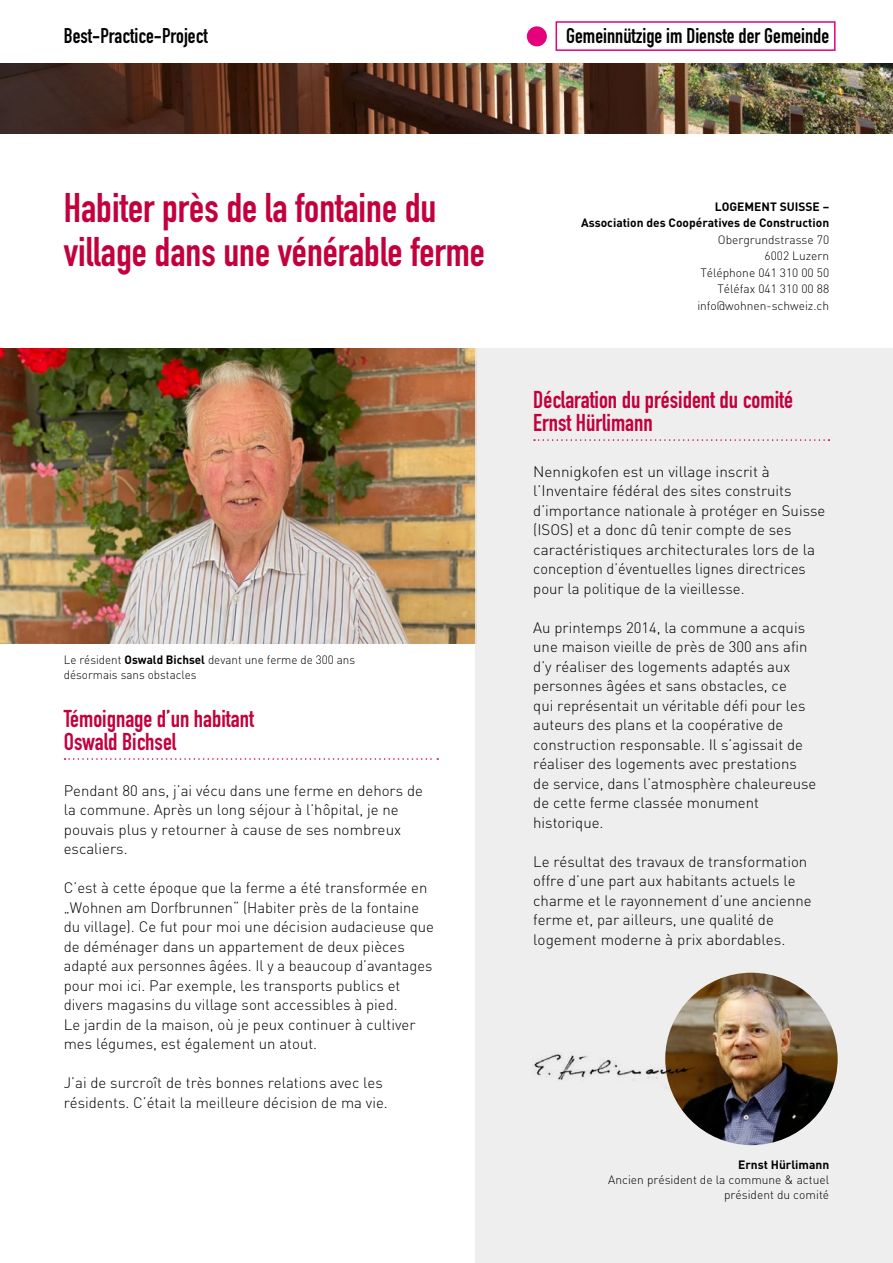
<style>
.page{position:relative;width:893px;height:1263px;background:#fff}
.page>*{position:absolute;margin:0;border:0;box-sizing:border-box;transform-origin:0 0}
.t1{font:700 40.8px/43.5px "DIN Condensed";color:#c3003d}
.t2{font:700 24px/22.5px "DIN Condensed";color:#c3003d}
.t3{font:700 21px "DIN Condensed";color:#000}
.t4{font:300 15px/19.5px "DIN";color:#000}
.t5{font:300 12px/16.5px "DIN";color:#000;text-align:right}
.t6{font:700 12px/16.5px "DIN";color:#000;text-align:right}
.s1{font-weight:700}
</style>
<div class="page">
<img style="left:0;top:64px;width:893px;height:70px">
<svg style="left:65px;top:758px;width:373px;height:2px"></svg>
<img style="left:0;top:349px;width:475px;height:294px">
<div style="left:475px;top:349px;width:418px;height:914px;background:#ececec"></div>
<svg style="left:534px;top:439px;width:295px;height:2px"></svg>
<img style="left:665px;top:973px;width:173px;height:172px;border-radius:86px">
<img style="left:534px;top:1042px;width:177px;height:62px">
<div style="left:556px;top:21px;width:280px;height:30px;border:2px solid #e5007c"></div>
<div style="left:527px;top:26px;width:20px;height:20px;background:#e5007c;border-radius:50%"></div>
<h3 class="t3" style="left:64px;top:21px;width:146px">Best-Practice-Project</h3>
<h3 class="t3" style="left:566px;top:21px;width:264px">Gemeinnützige im Dienste der Gemeinde</h3>
<h1 class="t1" style="left:64px;top:186px;width:423px">Habiter près de la fontaine du village dans une vénérable ferme</h1>
<p class="t6" style="left:581px;top:198px;width:250px">LOGEMENT SUISSE –<br>Association des Coopératives de Construction</p>
<p class="t5" style="left:697px;top:231px;width:133px">Obergrundstrasse 70<br>6002 Luzern<br>Téléphone 041 310 00 50<br>Téléfax 041 310 00 88 info@wohnen-schweiz.ch</p>
<p class="t5" style="left:64px;top:652px;width:293px;line-height:15px;text-align:left">Le résident <span class="s1">Oswald Bichsel</span> devant une ferme de 300 ans désormais sans obstacles</p>
<h2 class="t2" style="left:64px;top:707px;width:192px">Témoignage d’un habitant<br>Oswald Bichsel</h2>
<p class="t4" style="left:64px;top:780px;width:361px">Pendant 80 ans, j’ai vécu dans une ferme en dehors de la commune. Après un long séjour à l’hôpital, je ne pouvais plus y retourner à cause de ses nombreux escaliers.</p>
<p class="t4" style="left:64px;top:878px;width:372px">C’est à cette époque que la ferme a été transformée en „Wohnen am Dorfbrunnen“ (Habiter près de la fontaine du village). Ce fut pour moi une décision audacieuse que de déménager dans un appartement de deux pièces adapté aux personnes âgées. Il y a beaucoup d’avantages pour moi ici. Par exemple, les transports publics et divers magasins du village sont accessibles à pied.<br>Le jardin de la maison, où je peux continuer à cultiver mes légumes, est également un atout.</p>
<p class="t4" style="left:64px;top:1073px;width:326px">J’ai de surcroît de très bonnes relations avec les résidents. C’était la meilleure décision de ma vie.</p>
<h2 class="t2" style="left:533px;top:388px;width:261px">Déclaration du président du comité<br>Ernst Hürlimann</h2>
<p class="t4" style="left:533px;top:461px;width:294px">Nennigkofen est un village inscrit à l’Inventaire fédéral des sites construits d’importance nationale à protéger en Suisse (ISOS) et a donc dû tenir compte de ses caractéristiques architecturales lors de la conception d’éventuelles lignes directrices pour la politique de la vieillesse.</p>
<p class="t4" style="left:533px;top:617px;width:285px">Au printemps 2014, la commune a acquis une maison vieille de près de 300 ans afin d’y réaliser des logements adaptés aux personnes âgées et sans obstacles, ce<br>qui représentait un véritable défi pour les auteurs des plans et la coopérative de construction responsable. Il s’agissait de réaliser des logements avec prestations de service, dans l’atmosphère chaleureuse de cette ferme classée monument historique.</p>
<p class="t4" style="left:533px;top:851px;width:280px">Le résultat des travaux de transformation offre d’une part aux habitants actuels le charme et le rayonnement d’une ancienne ferme et, par ailleurs, une qualité de logement moderne à prix abordables.</p>
<p class="t6" style="left:738px;top:1156px;width:93px">Ernst Hürlimann</p>
<p class="t5" style="left:608px;top:1172px;width:222px;line-height:15px">Ancien président de la commune &amp; actuel président du comité</p>
</div>
